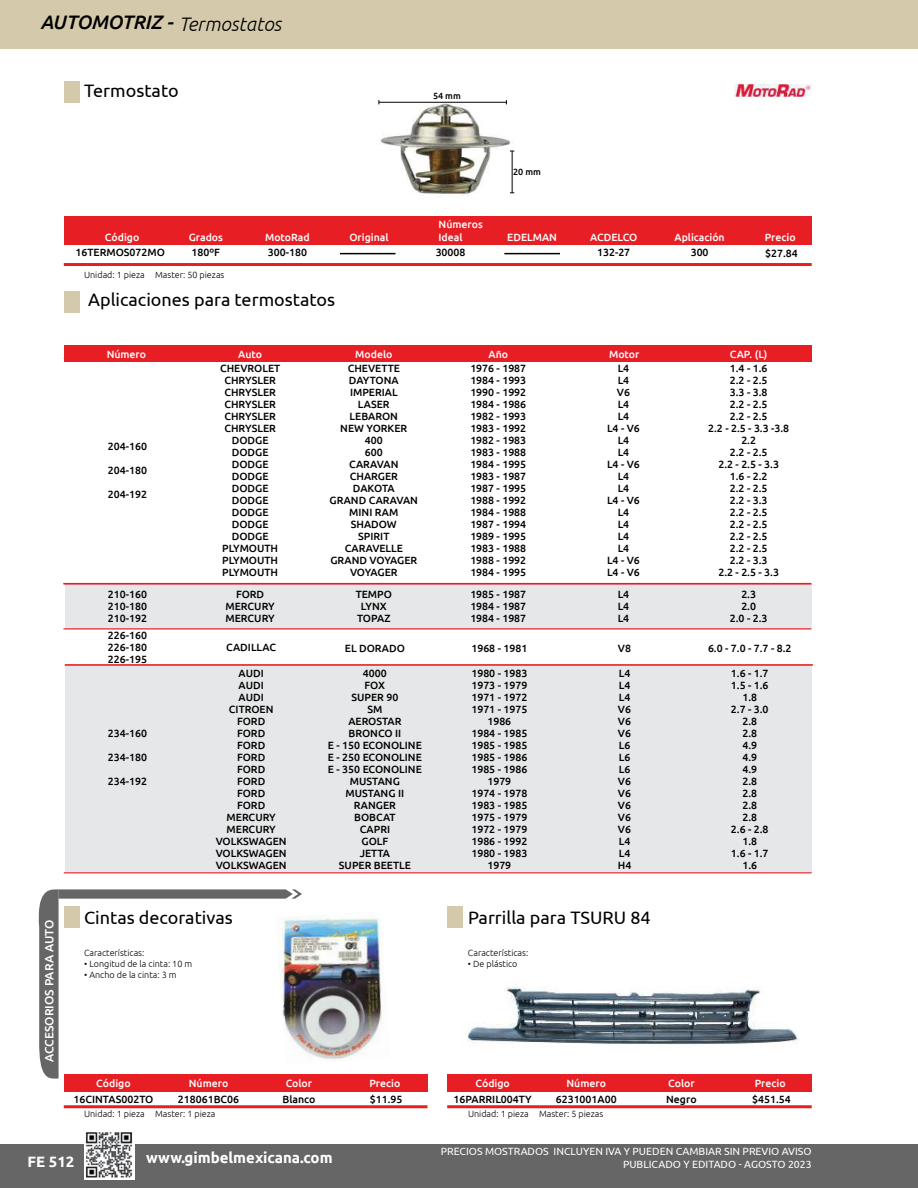
<style>
.page{position:relative;width:918px;height:1188px;background:#fff}
.page>*{position:absolute;margin:0;border:0;box-sizing:border-box;transform-origin:0 0}
.t1{font:italic 500 19.5px "Ubuntu";color:#000}
.t2{font:18px "Ubuntu";color:#000}
.t3{font:700 15px "Ubuntu";color:#fff}
.t4{font:500 12px "Ubuntu";color:#fff}
.t5{font:500 10.5px/12px "Ubuntu";color:#000;text-align:center}
.t6{font:500 10.5px "Ubuntu";color:#fff}
.t7{font:10.5px "Ubuntu";color:#fff}
.t8{font:300 9px "Ubuntu";color:#000}
.t9{font:500 9px "Ubuntu";color:#000}
.s1{font-weight:300}
</style>
<div class="page">
<div style="left:0;top:0;width:917px;height:49px;background:#d4c9ab"></div>
<div style="left:0;top:1145px;width:917px;height:43px;background:#676667"></div>
<img style="left:84px;top:1132px;width:50px;height:48px">
<img style="left:302px;top:918px;width:83px;height:141px">
<img style="left:467px;top:986px;width:332px;height:59px">
<div style="left:65px;top:584px;width:747px;height:45px;background:#e6e7e8"></div>
<div style="left:65px;top:665px;width:747px;height:208px;background:#e6e7e8"></div>
<div style="left:64px;top:291px;width:16px;height:22px;background:#d4c9ab"></div>
<div style="left:64px;top:81px;width:16px;height:22px;background:#d4c9ab"></div>
<div style="left:64px;top:346px;width:748px;height:16px;background:#e81e25"></div>
<hr style="left:63px;top:583px;width:748px;height:2px;background:#e81e25">
<hr style="left:63px;top:628px;width:748px;height:1px;background:#e81e25">
<hr style="left:65px;top:664px;width:748px;height:2px;background:#e81e25">
<hr style="left:64px;top:872px;width:748px;height:1px;background:#e81e25">
<div style="left:64px;top:1074px;width:364px;height:18px;background:#e81e25"></div>
<div style="left:447px;top:1074px;width:365px;height:18px;background:#e81e25"></div>
<div style="left:447px;top:906px;width:16px;height:22px;background:#d4c9ab"></div>
<hr style="left:64px;top:1105px;width:364px;height:3px;background:#e81e25">
<hr style="left:447px;top:1105px;width:365px;height:3px;background:#e81e25">
<img style="left:378px;top:100px;width:137px;height:94px">
<hr style="left:512px;top:151px;width:1px;height:42px;background:#000">
<hr style="left:379px;top:102px;width:127px;height:1px;background:#000">
<hr style="left:64px;top:263px;width:748px;height:3px;background:#e81e25">
<div style="left:64px;top:217px;width:748px;height:28px;background:#e81e25"></div>
<hr style="left:504px;top:253px;width:56px;height:1px;background:#000101">
<hr style="left:340px;top:253px;width:56px;height:1px;background:#000101">
<img style="left:735px;top:84px;width:77px;height:13px">
<svg style="left:38px;top:889px;width:264px;height:190px"></svg>
<h1 class="t1" style="left:40px;top:11px;width:243px">AUTOMOTRIZ - <span class="s1">Termostatos</span></h1>
<h2 class="t2" style="left:84px;top:80px;width:96px">Termostato</h2>
<p class="t9" style="left:433px;top:91px;width:29px">54 mm</p>
<p class="t6" style="left:439px;top:217px;width:46px">Números</p>
<p class="t9" style="left:513px;top:166px;width:29px">20 mm</p>
<p class="t6" style="left:105px;top:231px;width:36px">Código</p>
<p class="t6" style="left:189px;top:231px;width:36px">Grados</p>
<p class="t5" style="left:76px;top:246px;width:91px">16TERMOS072MO</p>
<p class="t5" style="left:192px;top:246px;width:30px">180ºF</p>
<p class="t5" style="left:268px;top:246px;width:41px">300-180</p>
<p class="t5" style="left:436px;top:246px;width:31px">30008</p>
<p class="t5" style="left:597px;top:246px;width:35px">132-27</p>
<p class="t5" style="left:691px;top:246px;width:19px">300</p>
<p class="t6" style="left:265px;top:231px;width:46px">MotoRad</p>
<p class="t6" style="left:349px;top:231px;width:41px">Original</p>
<p class="t6" style="left:439px;top:231px;width:26px">Ideal</p>
<p class="t6" style="left:507px;top:231px;width:51px">EDELMAN</p>
<p class="t6" style="left:590px;top:231px;width:49px">ACDELCO</p>
<p class="t6" style="left:674px;top:231px;width:52px">Aplicación</p>
<p class="t8" style="left:84px;top:269px;width:142px">Unidad: 1 pieza Master: 50 piezas</p>
<h2 class="t2" style="left:88px;top:289px;width:248px">Aplicaciones para termostatos</h2>
<p class="t6" style="left:765px;top:231px;width:32px">Precio</p>
<p class="t5" style="left:765px;top:247px;width:34px">$27.84</p>
<p class="t4" style="left:42px;top:1062px;width:144px;rotate:-90deg">ACCESORIOS PARA AUTO</p>
<p class="t6" style="left:107px;top:348px;width:41px">Número</p>
<p class="t6" style="left:238px;top:348px;width:25px">Auto</p>
<p class="t5" style="left:108px;top:440px;width:41px">204-160</p>
<p class="t5" style="left:108px;top:464px;width:41px">204-180</p>
<p class="t5" style="left:108px;top:488px;width:41px">204-192</p>
<p class="t5" style="left:108px;top:588px;width:41px;text-align:justify">210-160<br>210-180<br>210-192</p>
<p class="t5" style="left:108px;top:629px;width:41px;text-align:justify">226-160<br>226-180<br>226-195</p>
<p class="t5" style="left:108px;top:727px;width:41px">234-160</p>
<p class="t5" style="left:108px;top:751px;width:41px">234-180</p>
<p class="t5" style="left:108px;top:775px;width:41px">234-192</p>
<p class="t5" style="left:220px;top:362px;width:62px">CHEVROLET<br>CHRYSLER<br>CHRYSLER<br>CHRYSLER<br>CHRYSLER<br>CHRYSLER<br>DODGE<br>DODGE<br>DODGE<br>DODGE<br>DODGE<br>DODGE<br>DODGE<br>DODGE<br>DODGE<br>PLYMOUTH<br>PLYMOUTH<br>PLYMOUTH</p>
<p class="t5" style="left:226px;top:588px;width:51px">FORD<br>MERCURY<br>MERCURY</p>
<p class="t5" style="left:226px;top:641px;width:51px">CADILLAC</p>
<p class="t5" style="left:216px;top:667px;width:73px">AUDI<br>AUDI<br>AUDI<br>CITROEN<br>FORD<br>FORD<br>FORD<br>FORD<br>FORD<br>FORD<br>FORD<br>FORD<br>MERCURY<br>MERCURY<br>VOLKSWAGEN<br>VOLKSWAGEN<br>VOLKSWAGEN</p>
<p class="t6" style="left:355px;top:348px;width:39px">Modelo</p>
<p class="t6" style="left:489px;top:348px;width:21px">Año</p>
<p class="t6" style="left:609px;top:348px;width:32px">Motor</p>
<p class="t6" style="left:730px;top:348px;width:39px">CAP. (L)</p>
<p class="t5" style="left:330px;top:362px;width:90px">CHEVETTE<br>DAYTONA<br>IMPERIAL<br>LASER<br>LEBARON<br>NEW YORKER<br>400<br>600<br>CARAVAN<br>CHARGER<br>DAKOTA<br>GRAND CARAVAN<br>MINI RAM<br>SHADOW<br>SPIRIT<br>CARAVELLE<br>GRAND VOYAGER<br>VOYAGER</p>
<p class="t5" style="left:356px;top:588px;width:38px">TEMPO<br>LYNX<br>TOPAZ</p>
<p class="t5" style="left:345px;top:641px;width:62px">EL DORADO</p>
<p class="t5" style="left:328px;top:667px;width:95px">4000<br>FOX<br>SUPER 90<br>SM<br>AEROSTAR<br>BRONCO II<br>E - 150 ECONOLINE<br>E - 250 ECONOLINE<br>E - 350 ECONOLINE<br>MUSTANG<br>MUSTANG II<br>RANGER<br>BOBCAT<br>CAPRI<br>GOLF<br>JETTA<br>SUPER BEETLE</p>
<p class="t5" style="left:470px;top:362px;width:57px;text-align:justify">1976 - 1987<br>1984 - 1993<br>1990 - 1992<br>1984 - 1986<br>1982 - 1993<br>1983 - 1992<br>1982 - 1983<br>1983 - 1988<br>1984 - 1995<br>1983 - 1987<br>1987 - 1995<br>1988 - 1992<br>1984 - 1988<br>1987 - 1994<br>1989 - 1995<br>1983 - 1988<br>1988 - 1992<br>1984 - 1995</p>
<p class="t5" style="left:470px;top:588px;width:57px;text-align:justify">1985 - 1987<br>1984 - 1987<br>1984 - 1987</p>
<p class="t5" style="left:471px;top:641px;width:57px">1968 - 1981</p>
<p class="t5" style="left:471px;top:667px;width:57px">1980 - 1983<br>1973 - 1979<br>1971 - 1972<br>1971 - 1975<br>1986<br>1984 - 1985<br>1985 - 1985<br>1985 - 1986<br>1985 - 1986<br>1979<br>1974 - 1978<br>1983 - 1985<br>1975 - 1979<br>1972 - 1979<br>1986 - 1992<br>1980 - 1983<br>1979</p>
<p class="t5" style="left:607px;top:362px;width:34px">L4<br>L4<br>V6<br>L4<br>L4<br>L4 - V6<br>L4<br>L4<br>L4 - V6<br>L4<br>L4<br>L4 - V6<br>L4<br>L4<br>L4<br>L4<br>L4 - V6<br>L4 - V6</p>
<p class="t5" style="left:618px;top:588px;width:13px;text-align:justify">L4<br>L4<br>L4</p>
<p class="t5" style="left:618px;top:641px;width:15px">V8</p>
<p class="t5" style="left:618px;top:667px;width:15px;text-align:justify">L4<br>L4<br>L4<br>V6<br>V6<br>V6<br>L6<br>L6<br>L6<br>V6<br>V6<br>V6<br>V6<br>V6<br>L4<br>L4<br>H4</p>
<p class="t5" style="left:708px;top:362px;width:83px">1.4 - 1.6<br>2.2 - 2.5<br>3.3 - 3.8<br>2.2 - 2.5<br>2.2 - 2.5<br>2.2 - 2.5 - 3.3 -3.8<br>2.2<br>2.2 - 2.5<br>2.2 - 2.5 - 3.3<br>1.6 - 2.2<br>2.2 - 2.5<br>2.2 - 3.3<br>2.2 - 2.5<br>2.2 - 2.5<br>2.2 - 2.5<br>2.2 - 2.5<br>2.2 - 3.3<br>2.2 - 2.5 - 3.3</p>
<p class="t5" style="left:730px;top:588px;width:39px">2.3<br>2.0<br>2.0 - 2.3</p>
<p class="t5" style="left:708px;top:641px;width:85px">6.0 - 7.0 - 7.7 - 8.2</p>
<p class="t5" style="left:731px;top:667px;width:39px">1.6 - 1.7<br>1.5 - 1.6<br>1.8<br>2.7 - 3.0<br>2.8<br>2.8<br>4.9<br>4.9<br>4.9<br>2.8<br>2.8<br>2.8<br>2.8<br>2.6 - 2.8<br>1.8<br>1.6 - 1.7<br>1.6</p>
<h2 class="t2" style="left:84px;top:907px;width:150px">Cintas decorativas</h2>
<h2 class="t2" style="left:468px;top:907px;width:184px">Parrilla para TSURU 84</h2>
<p class="t8" style="left:84px;top:947px;width:62px">Características:</p>
<p class="t8" style="left:84px;top:958px;width:110px">• Longitud de la cinta: 10 m</p>
<p class="t8" style="left:84px;top:969px;width:94px">• Ancho de la cinta: 3 m</p>
<p class="t8" style="left:468px;top:947px;width:62px">Características:</p>
<p class="t8" style="left:468px;top:958px;width:51px">• De plástico</p>
<p class="t6" style="left:96px;top:1076px;width:36px">Código</p>
<p class="t6" style="left:189px;top:1076px;width:41px">Número</p>
<p class="t6" style="left:286px;top:1077px;width:28px">Color</p>
<p class="t6" style="left:369px;top:1077px;width:32px">Precio</p>
<p class="t6" style="left:475px;top:1076px;width:36px">Código</p>
<p class="t6" style="left:566px;top:1076px;width:41px">Número</p>
<p class="t6" style="left:668px;top:1077px;width:28px">Color</p>
<p class="t6" style="left:755px;top:1077px;width:32px">Precio</p>
<p class="t5" style="left:74px;top:1093px;width:81px">16CINTAS002TO</p>
<p class="t5" style="left:178px;top:1092px;width:63px">218061BC06</p>
<p class="t5" style="left:282px;top:1092px;width:34px">Blanco</p>
<p class="t5" style="left:370px;top:1092px;width:34px">$11.95</p>
<p class="t5" style="left:454px;top:1093px;width:80px">16PARRIL004TY</p>
<p class="t5" style="left:556px;top:1093px;width:62px">6231001A00</p>
<p class="t5" style="left:666px;top:1093px;width:32px">Negro</p>
<p class="t5" style="left:752px;top:1092px;width:40px">$451.54</p>
<p class="t8" style="left:84px;top:1109px;width:133px">Unidad: 1 pieza Master: 1 pieza</p>
<p class="t8" style="left:468px;top:1109px;width:137px">Unidad: 1 pieza Master: 5 piezas</p>
<p class="t7" style="left:441px;top:1145px;width:372px">PRECIOS MOSTRADOS INCLUYEN IVA Y PUEDEN CAMBIAR SIN PREVIO AVISO</p>
<h3 class="t3" style="left:28px;top:1152px;width:48px">FE 512</h3>
<h3 class="t3" style="left:146px;top:1149px;width:188px">www.gimbelmexicana.com</h3>
<p class="t7" style="left:623px;top:1158px;width:190px">PUBLICADO Y EDITADO - AGOSTO 2023</p>
</div>
